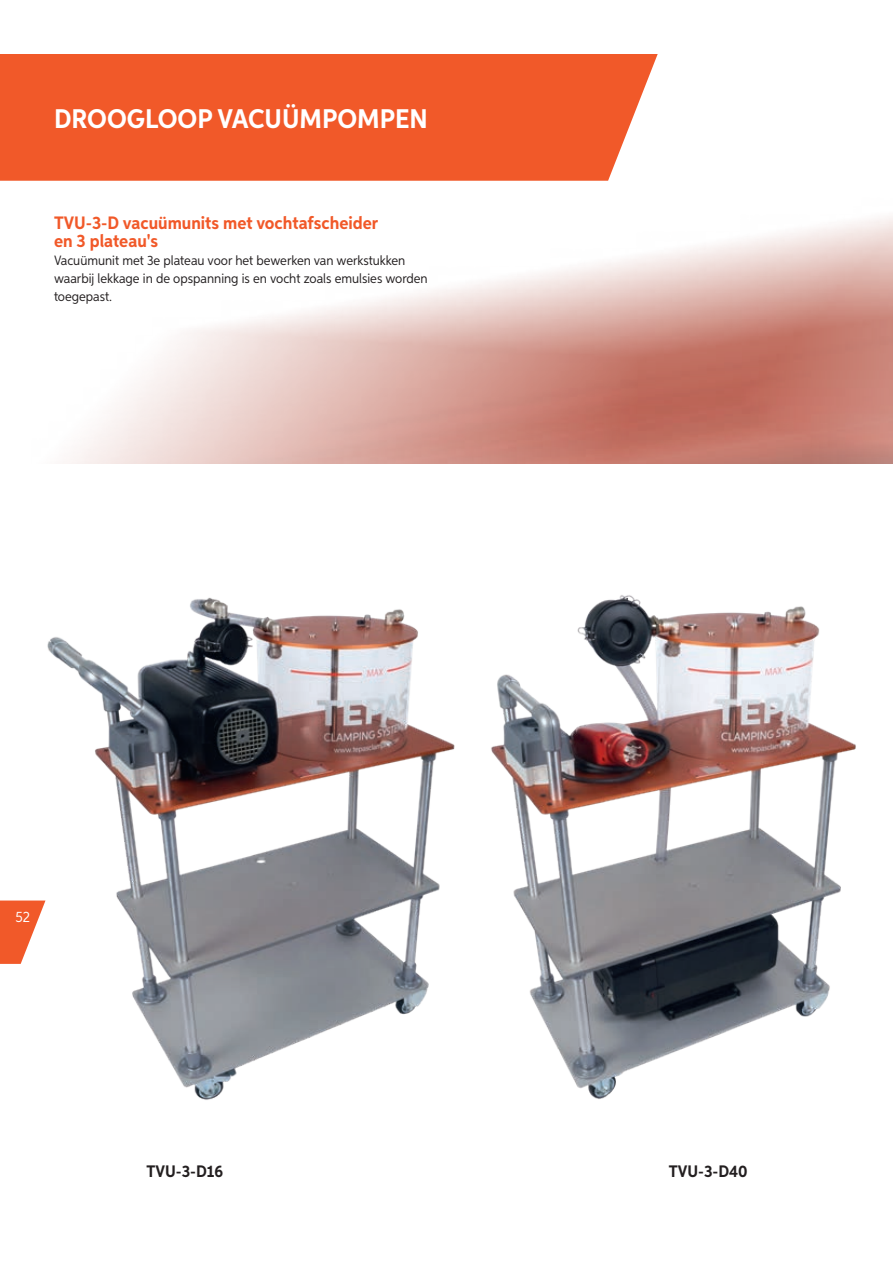
<style>
.page{position:relative;width:893px;height:1263px;background:#fff}
.page>*{position:absolute;margin:0;border:0;box-sizing:border-box;transform-origin:0 0}
.t1{font:700 27px "Aspira Nar";color:#fff}
.t2{font:700 18px/18px "Aspira Nar";color:#f15929}
.t3{font:700 16.65px "Aspira Nar";color:#231f20}
.t4{font:15px "Aspira Nar";color:#fff}
.t5{font:13.5px/18px "Aspira Nar";color:#231f20}
</style>
<div class="page">
<img style="left:69px;top:217px;width:824px;height:247px">
<div style="left:0;top:54px;width:658px;height:127px;background:#f15929"></div>
<img style="left:603px;top:595px;width:253px;height:503px">
<img style="left:0;top:597px;width:603px;height:503px">
<h1 class="t1" style="left:54px;top:102px;width:375px">DROOGLOOP VACUÜMPOMPEN</h1>
<h2 class="t2" style="left:54px;top:214px;width:326px">TVU-3-D vacuümunits met vochtafscheider en 3 plateau's</h2>
<p class="t5" style="left:54px;top:251px;width:375px">Vacuümunit met 3e plateau voor het bewerken van werkstukken waarbij lekkage in de opspanning is en vocht zoals emulsies worden toegepast.</p>
<p class="t4" style="left:15px;top:907px;width:16px">52</p>
<p class="t3" style="left:146px;top:1161px;width:78px">TVU-3-D16</p>
<p class="t3" style="left:669px;top:1161px;width:80px">TVU-3-D40</p>
</div>
